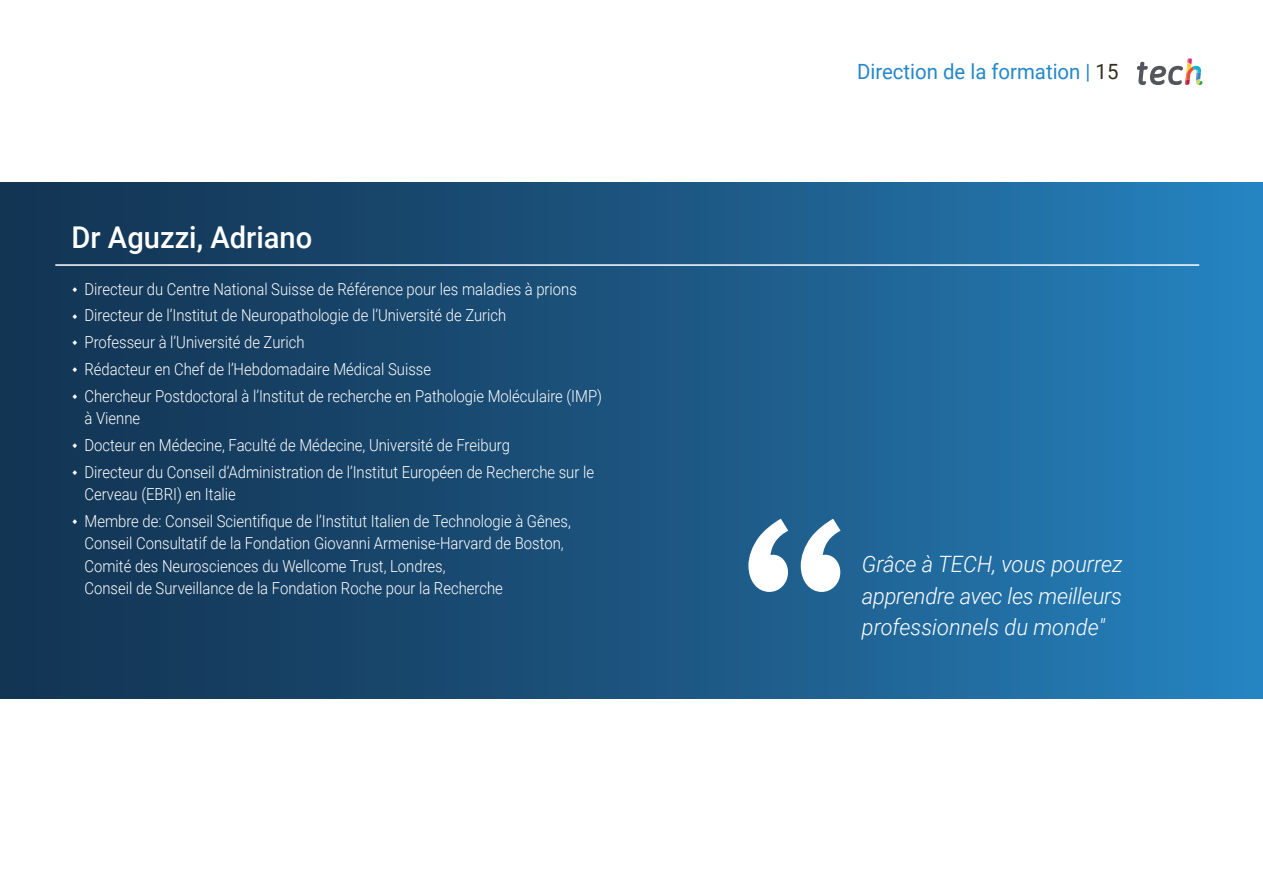
<style>
.page{position:relative;width:1263px;height:893px;background:#fff}
.page>*{position:absolute;margin:0;border:0;box-sizing:border-box;transform-origin:0 0}
.t1{font:500 30px "Roboto";color:#fff}
.t2{font:italic 300 22.5px/31.5px "Roboto";letter-spacing:-.01em;color:#fff;text-align:justify}
.t3{font:21px "Roboto";color:#2488c9}
.t4{font:300 16.5px/26.7px "Roboto";color:#fff;scale:.9 1}
.s1{color:#312e20}
</style>
<div class="page">
<div style="left:0;top:182px;width:1263px;height:516px;background:linear-gradient(to right,#122e4b,#2680bb)"></div>
<svg style="left:748px;top:519px;width:92px;height:73px"></svg>
<hr style="left:55px;top:264px;width:1144px;height:2px;background:#fff">
<svg style="left:1137px;top:58px;width:65px;height:28px"></svg>
<svg style="left:73px;top:287px;width:4px;height:5px"></svg>
<svg style="left:73px;top:314px;width:4px;height:5px"></svg>
<svg style="left:73px;top:340px;width:4px;height:5px"></svg>
<svg style="left:73px;top:367px;width:4px;height:5px"></svg>
<svg style="left:73px;top:394px;width:4px;height:5px"></svg>
<svg style="left:73px;top:443px;width:4px;height:5px"></svg>
<svg style="left:73px;top:470px;width:4px;height:5px"></svg>
<svg style="left:73px;top:519px;width:4px;height:5px"></svg>
<h1 class="t1" style="left:71px;top:216px;width:242px">Dr Aguzzi, Adriano</h1>
<p class="t4" style="left:85px;top:275px;width:576px">Directeur du Centre National Suisse de Référence pour les maladies à prions Directeur de l’Institut de Neuropathologie de l’Université de Zurich<br>Professeur à l’Université de Zurich<br>Rédacteur en Chef de l’Hebdomadaire Médical Suisse<br>Chercheur Postdoctoral à l’Institut de recherche en Pathologie Moléculaire (IMP)</p>
<p class="t4" style="left:85px;top:404px;width:568px">à Vienne<br>Docteur en Médecine, Faculté de Médecine, Université de Freiburg<br>Directeur du Conseil d’Administration de l’Institut Européen de Recherche sur le</p>
<p class="t4" style="left:85px;top:480px;width:542px">Cerveau (EBRI) en Italie<br>Membre de: Conseil Scientifique de l’Institut Italien de Technologie à Gênes,</p>
<p class="t4" style="left:85px;top:532px;width:534px;line-height:22.5px">Conseil Consultatif de la Fondation Giovanni Armenise-Harvard de Boston,<br>Comité des Neurosciences du Wellcome Trust, Londres,<br>Conseil de Surveillance de la Fondation Roche pour la Recherche</p>
<p class="t3" style="left:857px;top:57px;width:263px">Direction de la formation | <span class="s1">15</span></p>
<h2 class="t2" style="left:862px;top:548px;width:262px">Grâce à TECH, vous pourrez apprendre avec les meilleurs professionnels du monde"</h2>
</div>
